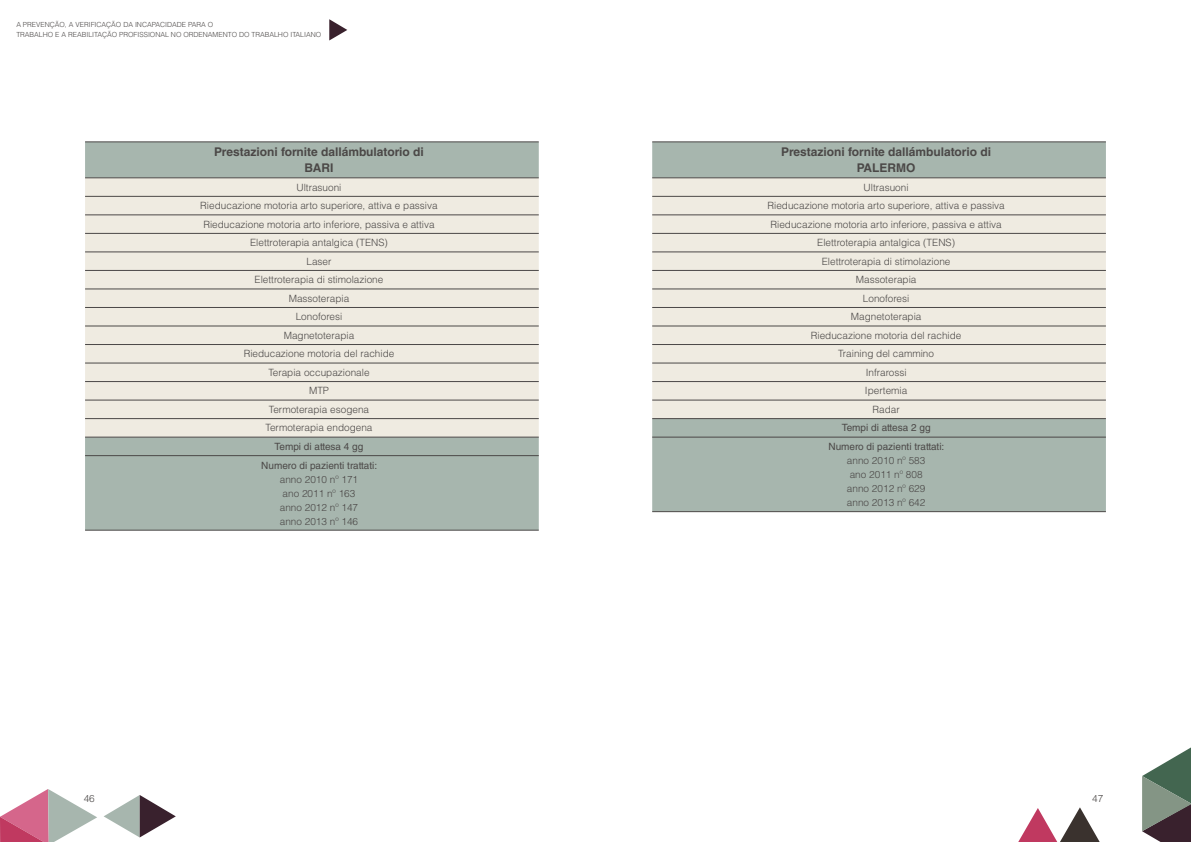
<style>
.page{position:relative;width:1191px;height:842px;background:#fff}
.page>*{position:absolute;margin:0;border:0;box-sizing:border-box;transform-origin:0 0}
.t1{font:700 12px/16px "Helvetica LT Std";color:#4b4847;text-align:center}
.t2{font:300 10px/18.5px "Helvetica LT Std";color:#4b4847;text-align:center}
.t3{font:10px/18.5px "Helvetica LT Std";color:#4b4847;text-align:center}
.t4{font:300 7px/10px "Helvetica LT Std";color:#4b4847}
</style>
<div class="page">
<svg style="left:1142px;top:747px;width:49px;height:95px"></svg>
<svg style="left:0;top:789px;width:97px;height:53px"></svg>
<svg style="left:1018px;top:807px;width:82px;height:35px"></svg>
<svg style="left:104px;top:795px;width:72px;height:42px"></svg>
<svg style="left:329px;top:19px;width:18px;height:21px"></svg>
<div style="left:85px;top:143px;width:454px;height:387px;background:#a7b6ae"></div>
<div style="left:85px;top:179px;width:454px;height:258px;background:#efebe1"></div>
<hr style="left:85px;top:142px;width:454px;height:1px;background:#4b4847">
<hr style="left:85px;top:178px;width:454px;height:1px;background:#4b4847">
<hr style="left:85px;top:196px;width:454px;height:1px;background:#4b4847">
<hr style="left:85px;top:215px;width:454px;height:1px;background:#4b4847">
<hr style="left:85px;top:233px;width:454px;height:1px;background:#4b4847">
<hr style="left:85px;top:252px;width:454px;height:1px;background:#4b4847">
<hr style="left:85px;top:270px;width:454px;height:1px;background:#4b4847">
<hr style="left:85px;top:289px;width:454px;height:1px;background:#4b4847">
<hr style="left:85px;top:307px;width:454px;height:1px;background:#4b4847">
<hr style="left:85px;top:326px;width:454px;height:1px;background:#4b4847">
<hr style="left:85px;top:344px;width:454px;height:1px;background:#4b4847">
<hr style="left:85px;top:363px;width:454px;height:1px;background:#4b4847">
<hr style="left:85px;top:381px;width:454px;height:1px;background:#4b4847">
<hr style="left:85px;top:400px;width:454px;height:1px;background:#4b4847">
<hr style="left:85px;top:418px;width:454px;height:1px;background:#4b4847">
<hr style="left:85px;top:437px;width:454px;height:1px;background:#4b4847">
<hr style="left:85px;top:455px;width:454px;height:1px;background:#4b4847">
<hr style="left:85px;top:530px;width:454px;height:1px;background:#4b4847">
<div style="left:652px;top:143px;width:454px;height:368px;background:#a7b6ae"></div>
<div style="left:652px;top:179px;width:454px;height:239px;background:#efebe1"></div>
<hr style="left:652px;top:142px;width:454px;height:1px;background:#4b4847">
<hr style="left:652px;top:178px;width:454px;height:1px;background:#4b4847">
<hr style="left:652px;top:196px;width:454px;height:1px;background:#4b4847">
<hr style="left:652px;top:215px;width:454px;height:1px;background:#4b4847">
<hr style="left:652px;top:233px;width:454px;height:1px;background:#4b4847">
<hr style="left:652px;top:252px;width:454px;height:1px;background:#4b4847">
<hr style="left:652px;top:270px;width:454px;height:1px;background:#4b4847">
<hr style="left:652px;top:289px;width:454px;height:1px;background:#4b4847">
<hr style="left:652px;top:307px;width:454px;height:1px;background:#4b4847">
<hr style="left:652px;top:326px;width:454px;height:1px;background:#4b4847">
<hr style="left:652px;top:344px;width:454px;height:1px;background:#4b4847">
<hr style="left:652px;top:363px;width:454px;height:1px;background:#4b4847">
<hr style="left:652px;top:381px;width:454px;height:1px;background:#4b4847">
<hr style="left:652px;top:400px;width:454px;height:1px;background:#4b4847">
<hr style="left:652px;top:418px;width:454px;height:1px;background:#4b4847">
<hr style="left:652px;top:437px;width:454px;height:1px;background:#4b4847">
<hr style="left:652px;top:511px;width:454px;height:1px;background:#4b4847">
<p class="t4" style="left:16px;top:20px;width:306px">A PREVENÇÃO, A VERIFICAÇÃO DA INCAPACIDADE PARA O<br>TRABALHO E A REABILITAÇÃO PROFISSIONAL NO ORDENAMENTO DO TRABALHO ITALIANO</p>
<p class="t1" style="left:214px;top:144px;width:211px">Prestazioni fornite dallámbulatorio di<br>BARI</p>
<p class="t2" style="left:200px;top:178px;width:239px">Ultrasuoni<br>Rieducazione motoria arto superiore, attiva e passiva<br>Rieducazione motoria arto inferiore, passiva e attiva<br>Elettroterapia antalgica (TENS)<br>Laser<br>Elettroterapia di stimolazione<br>Massoterapia<br>Lonoforesi<br>Magnetoterapia<br>Rieducazione motoria del rachide<br>Terapia occupazionale<br>MTP<br>Termoterapia esogena<br>Termoterapia endogena</p>
<p class="t3" style="left:261px;top:437px;width:117px">Tempi di attesa 4 gg<br>Numero di pazienti trattati:</p>
<p class="t2" style="left:280px;top:472px;width:80px;line-height:14px;text-align:left">anno 2010 nº 171 ano 2011 nº 163 anno 2012 nº 147 anno 2013 nº 146</p>
<p class="t1" style="left:781px;top:144px;width:211px">Prestazioni fornite dallámbulatorio di<br>PALERMO</p>
<p class="t2" style="left:767px;top:178px;width:239px">Ultrasuoni<br>Rieducazione motoria arto superiore, attiva e passiva<br>Rieducazione motoria arto inferiore, passiva e attiva<br>Elettroterapia antalgica (TENS)<br>Elettroterapia di stimolazione<br>Massoterapia<br>Lonoforesi<br>Magnetoterapia<br>Rieducazione motoria del rachide<br>Training del cammino<br>Infrarossi<br>Ipertemia<br>Radar</p>
<p class="t3" style="left:828px;top:419px;width:117px">Tempi di attesa 2 gg<br>Numero di pazienti trattati:</p>
<p class="t2" style="left:847px;top:453px;width:80px;line-height:14px;text-align:left">anno 2010 nº 583 ano 2011 nº 808 anno 2012 nº 629 anno 2013 nº 642</p>
<p class="t2" style="left:84px;top:789px;width:13px">46</p>
<p class="t2" style="left:1092px;top:789px;width:13px">47</p>
</div>
